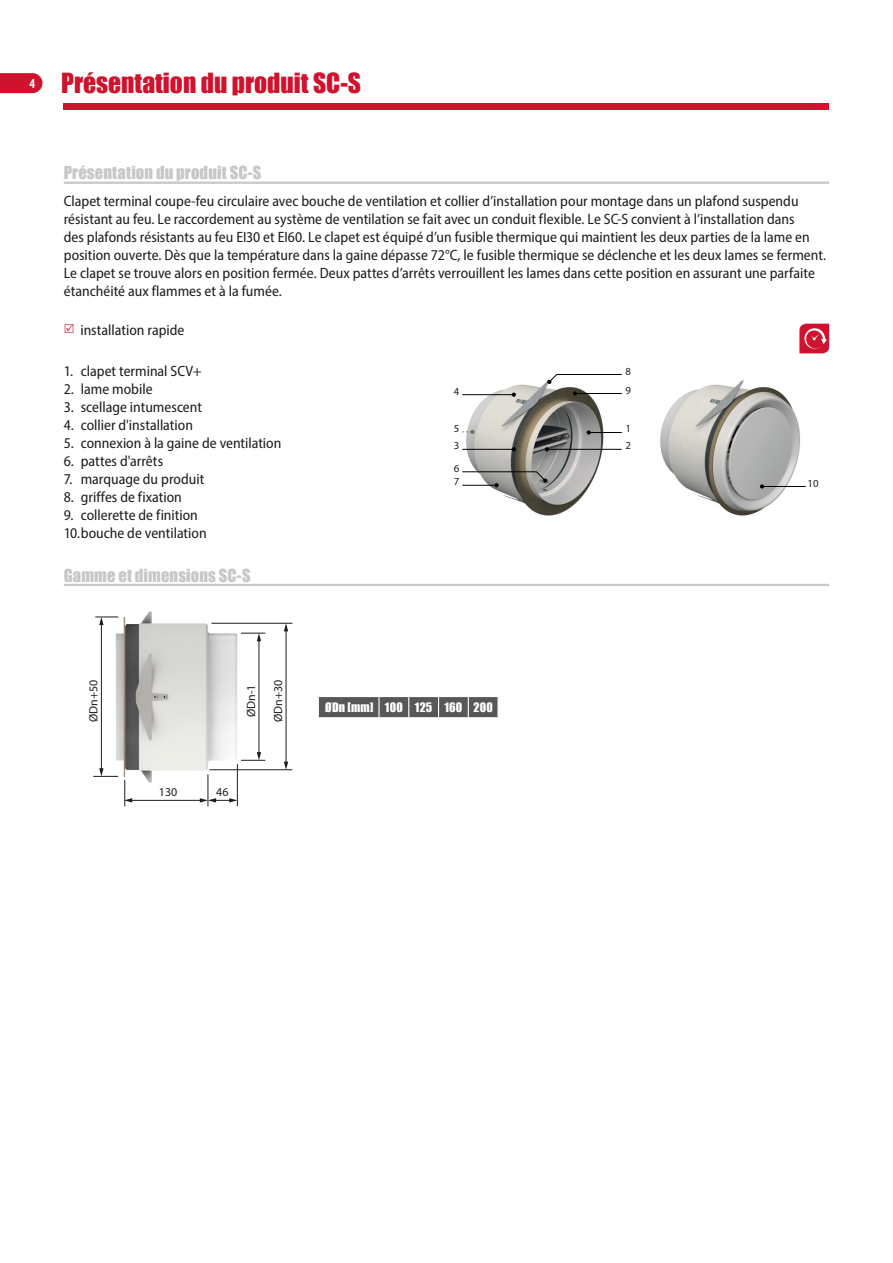
<style>
.page{position:relative;width:893px;height:1263px;background:#fff}
.page>*{position:absolute;margin:0;border:0;box-sizing:border-box;transform-origin:0 0}
.t1{font:25.5px "Impact";color:#cf132e}
.t2{font:16.5px "Impact";letter-spacing:.005em;color:#c7c7c6}
.t3{font:semi-condensed 15px/18px "Myriad Pro";color:#1d1d1b}
.t4{font:12px "Myriad Pro";color:#1d1d1b}
.t5{font:12px "Impact";letter-spacing:.02em;color:#fff}
.t6{font:10.8px/13.5px "Myriad Pro";color:#231f20}
</style>
<div class="page">
<div style="left:64px;top:103px;width:765px;height:6px;background:#cf132e"></div>
<svg style="left:0;top:73px;width:43px;height:20px"></svg>
<hr style="left:64px;top:182px;width:765px;height:2px;background:#c7c7c6">
<hr style="left:64px;top:584px;width:765px;height:2px;background:#c7c7c6">
<svg style="left:799px;top:324px;width:30px;height:29px"></svg>
<img style="left:462px;top:381px;width:160px;height:135px">
<img style="left:660px;top:380px;width:140px;height:136px">
<hr style="left:589px;top:432px;width:33px;height:1px;background:#020204">
<svg style="left:587px;top:430px;width:4px;height:5px"></svg>
<hr style="left:575px;top:393px;width:47px;height:1px;background:#020204">
<svg style="left:573px;top:391px;width:4px;height:5px"></svg>
<svg style="left:547px;top:374px;width:75px;height:10px"></svg>
<hr style="left:462px;top:449px;width:52px;height:1px;background:#020204">
<svg style="left:512px;top:447px;width:4px;height:4px"></svg>
<hr style="left:462px;top:394px;width:52px;height:1px;background:#020204">
<svg style="left:512px;top:393px;width:4px;height:4px"></svg>
<hr style="left:547px;top:449px;width:75px;height:1px;background:#020204">
<svg style="left:545px;top:447px;width:4px;height:4px"></svg>
<svg style="left:462px;top:430px;width:12px;height:4px"></svg>
<svg style="left:462px;top:471px;width:86px;height:16px"></svg>
<hr style="left:762px;top:486px;width:44px;height:1px;background:#020204">
<svg style="left:760px;top:484px;width:4px;height:5px"></svg>
<img style="left:95px;top:611px;width:198px;height:184px">
<hr style="left:211px;top:623px;width:81px;height:1px;background:#1d1d1b">
<hr style="left:209px;top:769px;width:83px;height:1px;background:#1d1d1b">
<hr style="left:286px;top:630px;width:1px;height:133px;background:#1d1d1b">
<svg style="left:284px;top:762px;width:4px;height:8px"></svg>
<svg style="left:284px;top:623px;width:4px;height:8px"></svg>
<hr style="left:101px;top:624px;width:1px;height:146px;background:#1d1d1b">
<svg style="left:93px;top:768px;width:25px;height:9px"></svg>
<svg style="left:95px;top:617px;width:23px;height:8px"></svg>
<hr style="left:208px;top:774px;width:1px;height:32px;background:#1d1d1b">
<hr style="left:237px;top:764px;width:1px;height:42px;background:#1d1d1b">
<hr style="left:131px;top:800px;width:70px;height:1px;background:#1d1d1b">
<svg style="left:124px;top:780px;width:8px;height:26px"></svg>
<svg style="left:200px;top:798px;width:37px;height:4px"></svg>
<hr style="left:259px;top:640px;width:1px;height:114px;background:#1d1d1b">
<svg style="left:241px;top:752px;width:24px;height:9px"></svg>
<svg style="left:241px;top:633px;width:24px;height:8px"></svg>
<svg style="left:319px;top:696px;width:179px;height:22px;background:#696968"></svg>
<h1 class="t1" style="left:30px;top:63px;width:333px"><sup>4</sup> Présentation du produit SC-S</h1>
<p class="t2" style="left:64px;top:160px;width:199px">Présentation du produit SC-S</p>
<p class="t3" style="left:64px;top:192px;width:764px">Clapet terminal coupe-feu circulaire avec bouche de ventilation et collier d’installation pour montage dans un plafond suspendu résistant au feu. Le raccordement au système de ventilation se fait avec un conduit flexible. Le SC-S convient à l’installation dans<br>des plafonds résistants au feu EI30 et EI60. Le clapet est équipé d’un fusible thermique qui maintient les deux parties de la lame en position ouverte. Dès que la température dans la gaine dépasse 72°C, le fusible thermique se déclenche et les deux lames se ferment.<br>Le clapet se trouve alors en position fermée. Deux pattes d’arrêts verrouillent les lames dans cette position en assurant une parfaite étanchéité aux flammes et à la fumée.</p>
<p class="t3" style="left:80px;top:321px;width:106px">installation rapide</p>
<p class="t3" style="left:64px;top:362px;width:139px">1. clapet terminal SCV+</p>
<p class="t3" style="left:64px;top:380px;width:90px">2. lame mobile</p>
<p class="t3" style="left:64px;top:398px;width:140px">3. scellage intumescent</p>
<p class="t3" style="left:64px;top:416px;width:131px">4. collier d'installation</p>
<p class="t3" style="left:64px;top:434px;width:219px">5. connexion à la gaine de ventilation</p>
<p class="t3" style="left:64px;top:452px;width:101px">6. pattes d'arrêts</p>
<p class="t3" style="left:64px;top:470px;width:142px">7. marquage du produit</p>
<p class="t3" style="left:64px;top:488px;width:120px">8. griffes de fixation</p>
<p class="t3" style="left:64px;top:506px;width:144px">9. collerette de finition<br>10.bouche de ventilation</p>
<p class="t6" style="left:625px;top:364px;width:7px">8</p>
<p class="t6" style="left:625px;top:383px;width:7px">9</p>
<p class="t6" style="left:454px;top:384px;width:7px">4</p>
<p class="t6" style="left:454px;top:421px;width:7px">5</p>
<p class="t6" style="left:454px;top:461px;width:7px">6<br>7</p>
<p class="t6" style="left:625px;top:422px;width:7px">1</p>
<p class="t6" style="left:454px;top:439px;width:7px">3</p>
<p class="t6" style="left:625px;top:439px;width:7px">2</p>
<p class="t6" style="left:808px;top:476px;width:13px">10</p>
<p class="t2" style="left:64px;top:562px;width:188px">Gamme et dimensions SC-S</p>
<p class="t4" style="left:86px;top:722px;width:44px;rotate:-90deg">ØDn+50</p>
<p class="t4" style="left:244px;top:717px;width:34px;rotate:-90deg">ØDn-1</p>
<p class="t4" style="left:271px;top:722px;width:44px;rotate:-90deg">ØDn+30</p>
<p class="t4" style="left:159px;top:785px;width:20px">130</p>
<p class="t4" style="left:216px;top:784px;width:14px">46</p>
<p class="t5" style="left:325px;top:698px;width:169px">ØDn [mm] 100 125 160 200</p>
</div>
